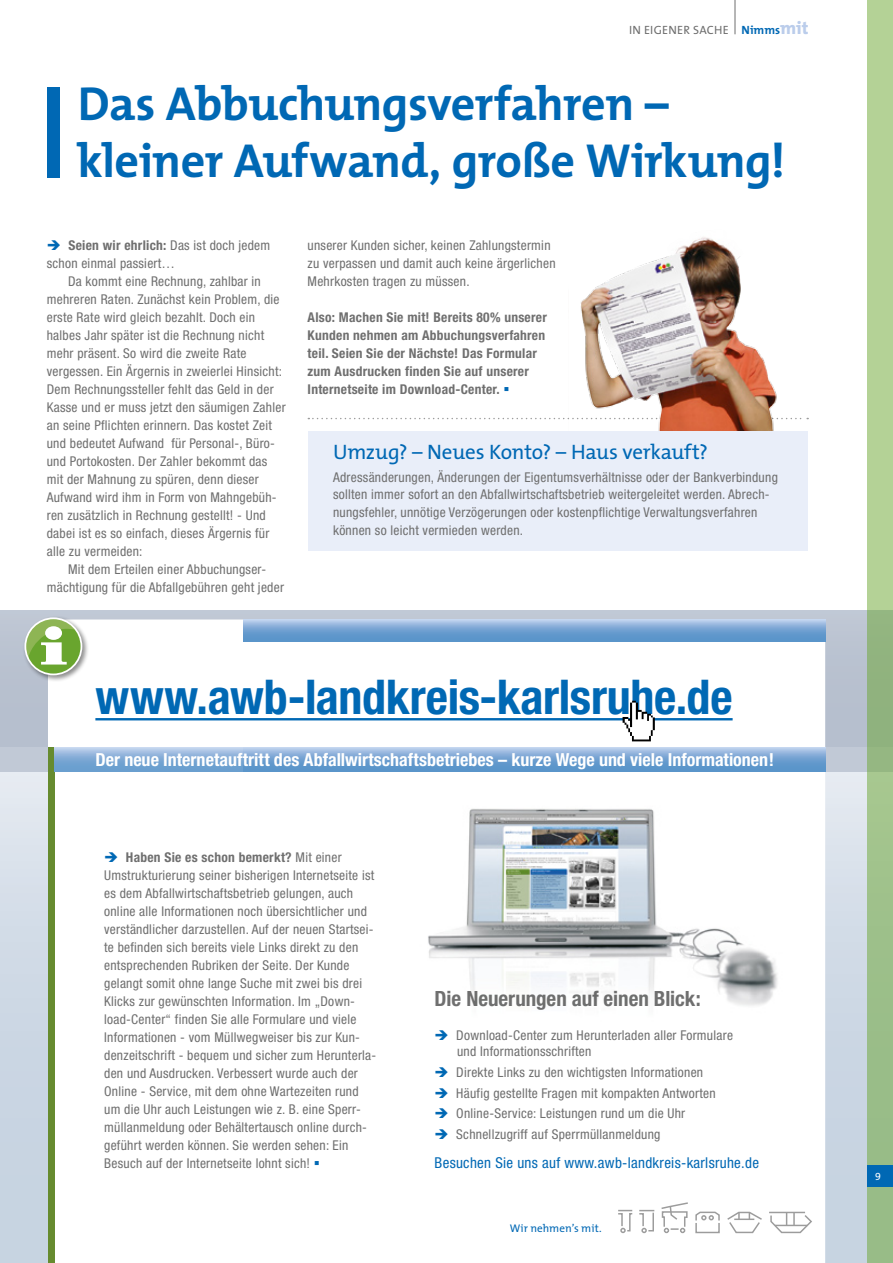
<style>
.page{position:relative;width:893px;height:1263px;background:#fff}
.page>*{position:absolute;margin:0;border:0;box-sizing:border-box;transform-origin:0 0}
.t1{font:700 48px/57.6px "The Mix";letter-spacing:-.01em;color:#0068b4}
.t2{font:700 condensed 48px "Helvetica Neue";letter-spacing:-.005em;color:#0068b4}
.t3{font:21px "The Mix";letter-spacing:-.015em;color:#0068b4}
.t4{font:700 condensed 21px "Helvetica Neue";color:#6f6f6f}
.t5{font:700 condensed 18px "Helvetica Neue";color:#fff}
.t6{font:condensed 15px "Helvetica Neue";letter-spacing:.02em;color:#0068b4}
.t7{font:condensed 13.5px/18px "Helvetica Neue";letter-spacing:.02em;color:#6f6f6f}
.t8{font:700 condensed 13.5px/18px "Helvetica Neue";letter-spacing:.02em;color:#6f6f6f}
.t9{font:12px "The Mix";letter-spacing:.02em;color:#6f6f6f}
.t10{font:11.1px "The Mix";letter-spacing:.01em;color:#0068b4}
.t11{font:10.5px "The Mix Expert";color:#fff}
.s1{font-weight:700;color:#0068b4}
.s2{font-weight:800;font-size:18px;color:#bbcdeb}
.s3{color:#0068b4}
.s4{font-weight:700}
</style>
<div class="page">
<div style="left:0;top:772px;width:893px;height:491px;background:linear-gradient(to bottom,#dfe6ee,#c1cfde)"></div>
<div style="left:0;top:610px;width:893px;height:137px;background:#bbc4d1"></div>
<svg style="left:47px;top:619px;width:778px;height:644px"></svg>
<div style="left:0;top:747px;width:893px;height:25px;background:#c1c9d6"></div>
<div style="left:48px;top:747px;width:6px;height:516px;background:#668b2f"></div>
<svg style="left:243px;top:747px;width:582px;height:25px"></svg>
<svg style="left:54px;top:747px;width:189px;height:25px"></svg>
<svg style="left:243px;top:619px;width:582px;height:23px"></svg>
<hr style="left:95px;top:718px;width:638px;height:2px;background:#0068b4">
<div style="left:47px;top:87px;width:13px;height:91px;background:#0068b4"></div>
<div style="left:22px;top:615px;width:67px;height:67px;background:#000;opacity:.45"></div>
<svg style="left:25px;top:618px;width:56px;height:56px"></svg>
<div style="left:24px;top:617px;width:58px;height:58px;border:2px solid #fff;border-radius:50%"></div>
<svg style="left:27px;top:629px;width:54px;height:45px"></svg>
<div style="left:45px;top:626px;width:17px;height:14px;background:#fff;border-radius:50%"></div>
<img style="left:402px;top:799px;width:393px;height:222px">
<svg style="left:623px;top:701px;width:32px;height:40px"></svg>
<svg style="left:308px;top:418px;width:500px;height:1px"></svg>
<img style="left:568px;top:237px;width:213px;height:194px">
<div style="left:308px;top:431px;width:499px;height:119px;background:#e9eef9"></div>
<svg style="left:770px;top:1213px;width:43px;height:21px"></svg>
<hr style="left:769px;top:1212px;width:36px;height:1px;background:#9c9c9c">
<svg style="left:617px;top:1201px;width:103px;height:32px"></svg>
<svg style="left:726px;top:1211px;width:38px;height:23px"></svg>
<svg style="left:867px;top:0;width:26px;height:1263px"></svg>
<div style="left:884px;top:1165px;width:9px;height:21px;background:#0068b4"></div>
<div style="left:867px;top:1165px;width:22px;height:21px;background:#0068b4"></div>
<hr style="left:735px;top:0;width:1px;height:34px;background:#6f6f6f">
<p class="t9" style="left:629px;top:20px;width:181px">In eigener Sache <span class="s1">Nimms</span><span class="s2">mit</span></p>
<h1 class="t1" style="left:77px;top:74px;width:709px">Das Abbuchungsverfahren – kleiner Aufwand, große Wirkung!</h1>
<p class="t7" style="left:47px;top:236px;width:225px"><span class="s3">➔</span> <span class="s4">Seien wir ehrlich:</span> Das ist doch jedem schon einmal passiert…</p>
<p class="t7" style="left:47px;top:272px;width:240px;text-indent:21px">Da kommt eine Rechnung, zahlbar in mehreren Raten. Zunächst kein Problem, die erste Rate wird gleich bezahlt. Doch ein halbes Jahr später ist die Rechnung nicht mehr präsent. So wird die zweite Rate vergessen. Ein Ärgernis in zweierlei Hinsicht:<br>Dem Rechnungssteller fehlt das Geld in der Kasse und er muss jetzt den säumigen Zahler an seine Pflichten erinnern. Das kostet Zeit und bedeutet Aufwand für Personal-, Büro&shy;und Portokosten. Der Zahler bekommt das mit der Mahnung zu spüren, denn dieser Aufwand wird ihm in Form von Mahngebüh&shy;ren zusätzlich in Rechnung gestellt! - Und dabei ist es so einfach, dieses Ärgernis für alle zu vermeiden:</p>
<p class="t7" style="left:47px;top:560px;width:239px;text-align:center">Mit dem Erteilen einer Abbuchungser&shy;mächtigung für die Abfallgebühren geht jeder</p>
<p class="t7" style="left:308px;top:236px;width:249px">unserer Kunden sicher, keinen Zahlungstermin zu verpassen und damit auch keine ärgerlichen<br>Mehrkosten tragen zu müssen.</p>
<p class="t8" style="left:308px;top:308px;width:241px">Also: Machen Sie mit! Bereits 80% unserer Kunden nehmen am Abbuchungsverfahren teil. Seien Sie der Nächste! Das Formular zum Ausdrucken finden Sie auf unserer Internetseite im Download-Center. <span class="s3">▪</span></p>
<h2 class="t3" style="left:333px;top:435px;width:376px">U mzug? – N eues Konto? – H aus verkauft?</h2>
<p class="t7" style="left:333px;top:468px;width:446px">Adressänderungen, Änderungen der Eigentumsverhältnisse oder der Bankverbindung sollten immer sofort an den Abfallwirtschaftsbetrieb weitergeleitet werden. Abrech&shy;nungsfehler, unnötige Verzögerungen oder kostenpflichtige Verwaltungsverfahren können so leicht vermieden werden.</p>
<h1 class="t2" style="left:95px;top:668px;width:639px">www.awb-landkreis-karlsruhe.de</h1>
<h3 class="t5" style="left:95px;top:749px;width:680px">Der neue Internetauftritt des Abfallwirtschaftsbetriebes – kurze Wege und viele Informationen!</h3>
<p class="t7" style="left:104px;top:848px;width:274px"><span class="s3">➔</span> <span class="s4">Haben Sie es schon bemerkt?</span> Mit einer Umstrukturierung seiner bisherigen Internetseite ist es dem Abfallwirtschaftsbetrieb gelungen, auch online alle Informationen noch übersichtlicher und verständlicher darzustellen. Auf der neuen Startsei&shy;te befinden sich bereits viele Links direkt zu den entsprechenden Rubriken der Seite. Der Kunde gelangt somit ohne lange Suche mit zwei bis drei Klicks zur gewünschten Information. Im „Down&shy;load-Center“ finden Sie alle Formulare und viele Informationen - vom Müllwegweiser bis zur Kun&shy;denzeitschrift - bequem und sicher zum Herunterla&shy;den und Ausdrucken. Verbessert wurde auch der Online - Service, mit dem ohne Wartezeiten rund um die Uhr auch Leistungen wie z. B. eine Sperr&shy;müllanmeldung oder Behältertausch online durch&shy;geführt werden können. Sie werden sehen: Ein Besuch auf der Internetseite lohnt sich! <span class="s3">▪</span></p>
<h2 class="t4" style="left:435px;top:986px;width:268px">Die Neuerungen auf einen Blick:</h2>
<p class="t7" style="left:457px;top:1026px;width:277px;line-height:16.5px;text-indent:-22px"><span class="s3">➔</span> Download-Center zum Herunterladen aller Formulare und Informationsschriften</p>
<p class="t7" style="left:435px;top:1063px;width:270px"><span class="s3">➔</span> Direkte Links zu den wichtigsten Informationen</p>
<p class="t7" style="left:435px;top:1084px;width:283px"><span class="s3">➔</span> Häufig gestellte Fragen mit kompakten Antworten</p>
<p class="t7" style="left:435px;top:1104px;width:252px"><span class="s3">➔</span> Online-Service: Leistungen rund um die Uhr</p>
<p class="t7" style="left:435px;top:1125px;width:227px"><span class="s3">➔</span> Schnellzugriff auf Sperrmüllanmeldung</p>
<p class="t6" style="left:435px;top:1154px;width:326px">Besuchen Sie uns auf www.awb-landkreis-karlsruhe.de</p>
<p class="t10" style="left:510px;top:1219px;width:93px">Wir nehmen’s mit.</p>
<p class="t11" style="left:875px;top:1167px;width:7px">9</p>
</div>
